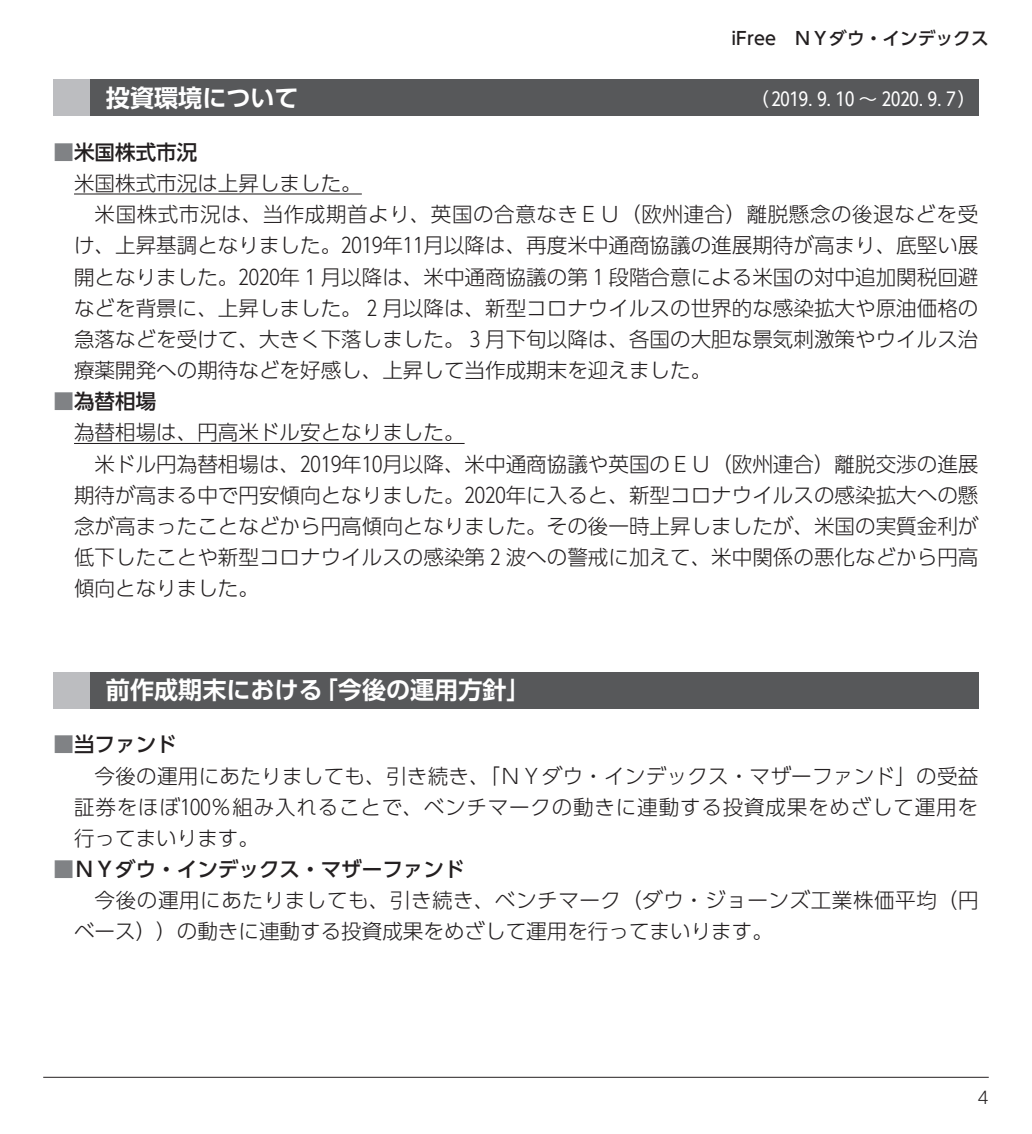
<style>
.page{position:relative;width:1032px;height:1134px;background:#fff}
.page>*{position:absolute;margin:0;border:0;box-sizing:border-box;transform-origin:0 0}
.t1{font:700 24px "UD Shin Go Pro De";color:#fff}
.t2{font:300 20.6px "UD Shin Go Pro";color:#231f20}
.t3{font:300 20.6px "UD Shin Go Pro";letter-spacing:.04em;color:#231f20}
.t4{font:300 20.6px "UD Shin Go Pro";letter-spacing:.025em;color:#231f20}
.t5{font:300 20.6px "UD Shin Go Pro";letter-spacing:.03em;color:#231f20}
.t6{font:500 20.6px "UD Shin Go Pro";color:#231f20}
.t7{font:18.4px "UD Shin Go Pro";color:#fff}
.t8{font:500 17.8px "UD Shin Go Pro";color:#231f20}
.t9{font:300 17px "UD Shin Go Pro";color:#231f20}
.s1{color:#808285}
</style>
<div class="page">
<hr style="left:43px;top:1077px;width:946px;height:1px;background:#231f20">
<hr style="left:74px;top:193px;width:288px;height:1px;background:#231f20">
<hr style="left:74px;top:443px;width:391px;height:1px;background:#231f20">
<div style="left:54px;top:79px;width:924px;height:37px;background:#57585a"></div>
<div style="left:54px;top:79px;width:36px;height:37px;background:#bcbdc0"></div>
<div style="left:54px;top:672px;width:924px;height:37px;background:#57585a"></div>
<div style="left:54px;top:672px;width:36px;height:37px;background:#bcbdc0"></div>
<p class="t8" style="left:731px;top:24px;width:259px">iFree　ＮＹダウ・インデックス</p>
<p class="t1" style="left:106px;top:78px;width:194px">投資環境について</p>
<p class="t7" style="left:750px;top:84px;width:227px">（ 2019. 9. 10 ～ 2020. 9. 7）</p>
<p class="t6" style="left:54px;top:135px;width:145px"><span class="s1">■</span>米国株式市況</p>
<p class="t2" style="left:74px;top:166px;width:289px">米国株式市況は上昇しました。</p>
<p class="t4" style="left:95px;top:198px;width:885px">米国株式市況は、当作成期首より、英国の合意なきＥＵ（欧州連合）離脱懸念の後退などを受</p>
<p class="t2" style="left:74px;top:229px;width:906px">け、上昇基調となりました。2019年11月以降は、再度米中通商協議の進展期待が高まり、底堅い展</p>
<p class="t2" style="left:74px;top:260px;width:906px">開となりました。2020年 1 月以降は、米中通商協議の第 1 段階合意による米国の対中追加関税回避</p>
<p class="t2" style="left:74px;top:291px;width:906px">などを背景に、上昇しました。 2 月以降は、新型コロナウイルスの世界的な感染拡大や原油価格の</p>
<p class="t2" style="left:74px;top:322px;width:906px">急落などを受けて、大きく下落しました。 3 月下旬以降は、各国の大胆な景気刺激策やウイルス治</p>
<p class="t2" style="left:74px;top:354px;width:639px">療薬開発への期待などを好感し、上昇して当作成期末を迎えました。</p>
<p class="t6" style="left:54px;top:385px;width:104px"><span class="s1">■</span>為替相場</p>
<p class="t2" style="left:74px;top:416px;width:392px">為替相場は、円高米ドル安となりました。</p>
<p class="t2" style="left:95px;top:447px;width:885px">米ドル円為替相場は、2019年10月以降、米中通商協議や英国のＥＵ（欧州連合）離脱交渉の進展</p>
<p class="t2" style="left:74px;top:478px;width:906px">期待が高まる中で円安傾向となりました。2020年に入ると、新型コロナウイルスの感染拡大への懸</p>
<p class="t2" style="left:74px;top:509px;width:906px">念が高まったことなどから円高傾向となりました。その後一時上昇しましたが、米国の実質金利が</p>
<p class="t2" style="left:74px;top:541px;width:906px">低下したことや新型コロナウイルスの感染第 2 波への警戒に加えて、米中関係の悪化などから円高</p>
<p class="t2" style="left:74px;top:572px;width:186px">傾向となりました。</p>
<p class="t1" style="left:106px;top:671px;width:426px">前作成期末における「今後の運用方針」</p>
<p class="t6" style="left:54px;top:728px;width:125px"><span class="s1">■</span>当ファンド</p>
<p class="t2" style="left:95px;top:759px;width:885px">今後の運用にあたりましても、引き続き、「ＮＹダウ・インデックス・マザーファンド」の受益</p>
<p class="t3" style="left:74px;top:790px;width:905px">証券をほぼ100％組み入れることで、ベンチマークの動きに連動する投資成果をめざして運用を</p>
<p class="t2" style="left:74px;top:821px;width:186px">行ってまいります。</p>
<p class="t6" style="left:54px;top:852px;width:413px"><span class="s1">■</span>ＮＹダウ・インデックス・マザーファンド</p>
<p class="t5" style="left:95px;top:884px;width:885px">今後の運用にあたりましても、引き続き、ベンチマーク（ダウ・ジョーンズ工業株価平均（円</p>
<p class="t2" style="left:74px;top:915px;width:700px">ベース））の動きに連動する投資成果をめざして運用を行ってまいります。</p>
<p class="t9" style="left:977px;top:1083px;width:13px">4</p>
</div>
